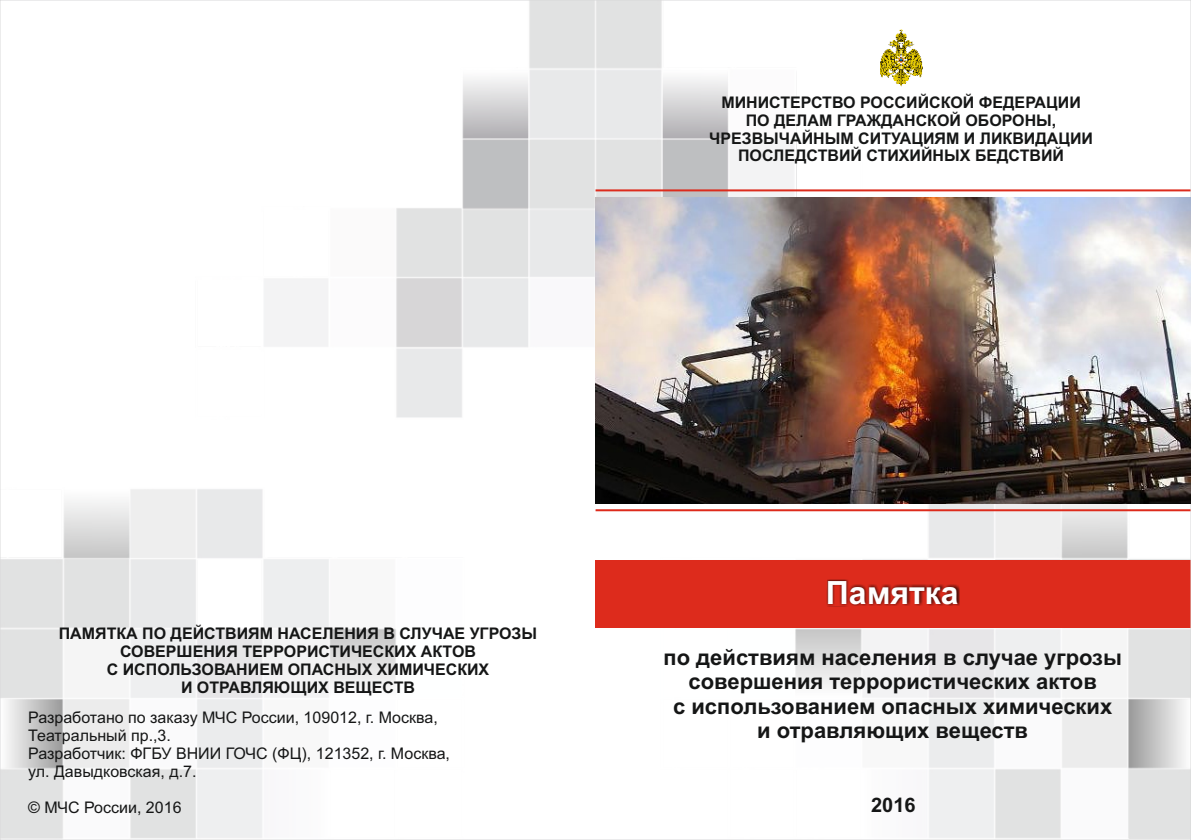
<style>
.page{position:relative;width:1191px;height:840px;background:#fff}
.page>*{position:absolute;margin:0;border:0;box-sizing:border-box;transform-origin:0 0}
.t1{font:700 32px "Arial";color:#fff}
.t2{font:700 22px/24.6px "Arial";color:#151616;text-align:center}
.t3{font:700 20px "Arial";color:#151616}
.t4{font:700 16px/17.8px "Arial";color:#151616;text-align:center}
.t5{font:16px/17.8px "Arial";color:#151616}
</style>
<div class="page">
<img style="left:2px;top:2px;width:1187px;height:835px">
<img style="left:880px;top:29px;width:42px;height:58px">
<div style="left:595px;top:559px;width:596px;height:68px;background:#dd2b1c"></div>
<hr style="left:595px;top:189px;width:596px;height:2px;background:#dd2b1c">
<hr style="left:595px;top:509px;width:596px;height:2px;background:#dd2b1c">
<div style="left:826px;top:579px;width:133px;height:27px;background:#151616;opacity:.7"></div>
<img style="left:595px;top:197px;width:595px;height:306px">
<p class="t4" style="left:709px;top:95px;width:385px">МИНИСТЕРСТВО РОССИЙСКОЙ ФЕДЕРАЦИИ ПО ДЕЛАМ ГРАЖДАНСКОЙ ОБОРОНЫ, ЧРЕЗВЫЧАЙНЫМ СИТУАЦИЯМ И ЛИКВИДАЦИИ ПОСЛЕДСТВИЙ СТИХИЙНЫХ БЕДСТВИЙ</p>
<p class="t4" style="left:59px;top:625px;width:480px">ПАМЯТКА ПО ДЕЙСТВИЯМ НАСЕЛЕНИЯ В СЛУЧАЕ УГРОЗЫ СОВЕРШЕНИЯ ТЕРРОРИСТИЧЕСКИХ АКТОВ<br>С ИСПОЛЬЗОВАНИЕМ ОПАСНЫХ ХИМИЧЕСКИХ<br>И ОТРАВЛЯЮЩИХ ВЕЩЕСТВ</p>
<p class="t5" style="left:28px;top:710px;width:423px">Разработано по заказу МЧС России, 109012, г. Москва, Театральный пр.,3.<br>Разработчик: ФГБУ ВНИИ ГОЧС (ФЦ), 121352, г. Москва, ул. Давыдковская, д.7.</p>
<p class="t5" style="left:28px;top:799px;width:155px">© МЧС России, 2016</p>
<h1 class="t1" style="left:826px;top:580px;width:134px">Памятка</h1>
<h2 class="t2" style="left:663px;top:646px;width:460px">по действиям населения в случае угрозы совершения террористических актов<br>с использованием опасных химических<br>и отравляющих веществ</h2>
<p class="t3" style="left:871px;top:796px;width:46px">2016</p>
</div>
